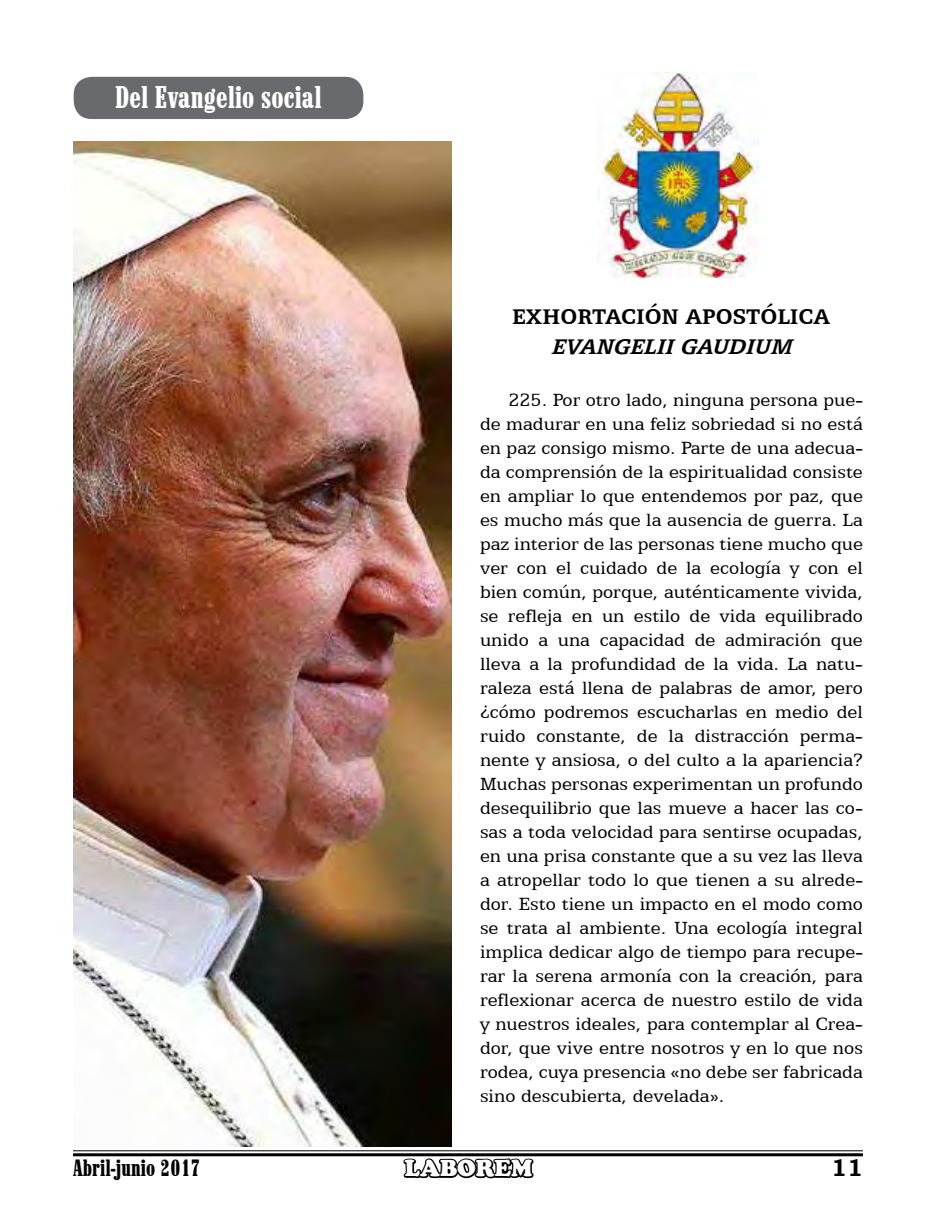
<style>
.page{position:relative;width:936px;height:1224px;background:#fff}
.page>*{position:absolute;margin:0;border:0;box-sizing:border-box;transform-origin:0 0}
.t1{font:32px "Marlboro";color:#fff}
.t2{font:700 24px "Egyptian 505 BT";color:#000}
.t3{font:italic 700 24px "Egyptian 505 BT";color:#000}
.t4{font:24px "Marlboro";color:#000}
.t5{font:900 24px "Cooper";color:#fff}
.t6{font:700 24px "Bookman Old Style";color:#000}
.t7{font:20px/24px "Egyptian 505 BT";color:#000;text-align:justify}
</style>
<div class="page">
<hr style="left:73px;top:1150px;width:790px;height:1px;background:#000">
<hr style="left:73px;top:1153px;width:790px;height:3px;background:#000">
<svg style="left:401px;top:1146px;width:135px;height:33px"></svg>
<div style="left:74px;top:77px;width:289px;height:42px;background:#696a6d;border-radius:18px"></div>
<img style="left:598px;top:72px;width:160px;height:205px">
<img style="left:74px;top:141px;width:378px;height:1005px">
<h1 class="t1" style="left:115px;top:80px;width:208px">Del Evangelio social</h1>
<p class="t2" style="left:512px;top:302px;width:319px">EXHORTACIÓN APOSTÓLICA</p>
<p class="t3" style="left:551px;top:332px;width:249px">EVANGELIIGAUDIUM</p>
<p class="t7" style="left:480px;top:388px;width:384px;text-indent:28px">225. Por otro lado, ninguna persona pue&shy;de madurar en una feliz sobriedad si no está en paz consigo mismo. Parte de una adecua&shy;da comprensión de la espiritualidad consiste en ampliar lo que entendemos por paz, que es mucho más que la ausencia de guerra. La paz interior de las personas tiene mucho que ver con el cuidado de la ecología y con el bien común, porque, auténticamente vivida, se refleja en un estilo de vida equilibrado unido a una capacidad de admiración que lleva a la profundidad de la vida. La natu&shy;raleza está llena de palabras de amor, pero ¿cómo podremos escucharlas en medio del ruido constante, de la distracción perma&shy;nente y ansiosa, o del culto a la apariencia?<br>Muchas personas experimentan un profundo desequilibrio que las mueve a hacer las co&shy;sas a toda velocidad para sentirse ocupadas, en una prisa constante que a su vez las lleva a atropellar todo lo que tienen a su alrede&shy;dor. Esto tiene un impacto en el modo como se trata al ambiente. Una ecología integral implica dedicar algo de tiempo para recupe&shy;rar la serena armonía con la creación, para reflexionar acerca de nuestro estilo de vida y nuestros ideales, para contemplar al Crea&shy;dor, que vive entre nosotros y en lo que nos rodea, cuya presencia «no debe ser fabricada sino descubierta, develada».</p>
<p class="t4" style="left:73px;top:1155px;width:129px">Abril-junio 2017</p>
<p class="t5" style="left:405px;top:1154px;width:129px">LABOREM</p>
<p class="t6" style="left:831px;top:1151px;width:33px">11</p>
</div>
